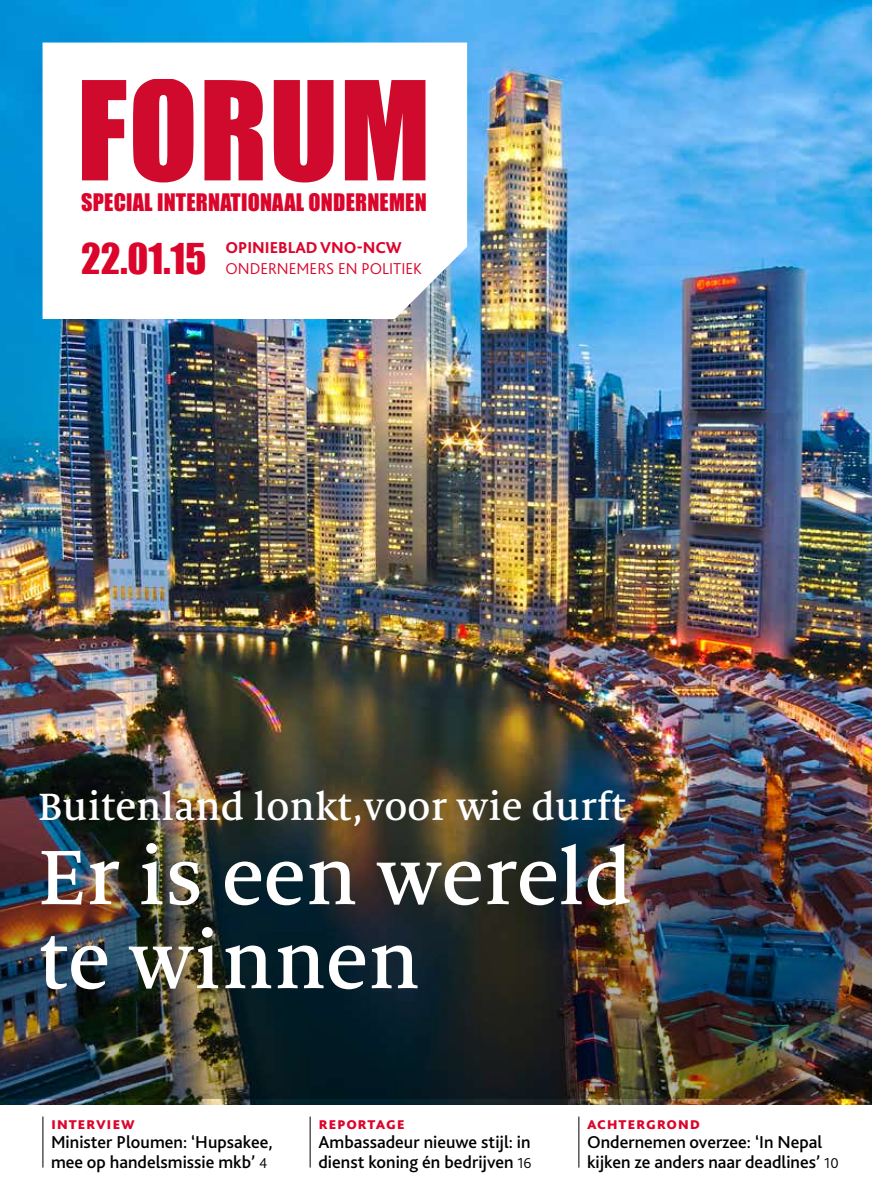
<style>
.page{position:relative;width:872px;height:1191px;background:#fff}
.page>*{position:absolute;margin:0;border:0;box-sizing:border-box;transform-origin:0 0}
.t1{font:500 85.5px/84px "Milo Serif Pro";color:#fff}
.t2{font:500 42px "Milo Serif Pro";color:#fff}
.t3{font:39px "Impact";color:#db052c}
.t4{font:22.2px "Impact";letter-spacing:.01em;color:#db052c}
.t5{font:500 18px/19.5px "Bliss 2";color:#000}
.t6{font:800 18px "Bliss 2";letter-spacing:.04em;color:#db052c}
.t7{font:300 16.5px "Bliss 2";color:#db052c}
.t8{font:800 16.5px "Bliss 2";color:#db052c}
.s1{font-weight:300;font-size:15px}
</style>
<div class="page">
<hr style="left:43px;top:1116px;width:1px;height:51px;background:#000">
<hr style="left:310px;top:1116px;width:1px;height:51px;background:#000">
<hr style="left:578px;top:1116px;width:1px;height:51px;background:#000">
<img style="left:0;top:0;width:872px;height:1104px">
<svg style="left:43px;top:43px;width:424px;height:276px"></svg>
<svg style="left:82px;top:79px;width:343px;height:103px"></svg>
<img style="left:0;top:740px;width:872px;height:358px">
<p class="t4" style="left:81px;top:185px;width:347px">SPECIAL INTERNATIONAAL ONDERNEMEN</p>
<h3 class="t3" style="left:81px;top:228px;width:127px">22.01.15</h3>
<p class="t8" style="left:225px;top:237px;width:178px">OPINIEBLAD VNO-NCW</p>
<p class="t7" style="left:225px;top:258px;width:198px">ONDERNEMERS EN POLITIEK</p>
<h2 class="t2" style="left:38px;top:783px;width:589px">Buitenland lonkt,voor wie durft</h2>
<h1 class="t1" style="left:38px;top:835px;width:596px">Er is een wereld te winnen</h1>
<p class="t6" style="left:51px;top:1111px;width:85px">interview</p>
<p class="t5" style="left:51px;top:1131px;width:223px">Minister Ploumen: ‘Hupsakee, mee op handelsmissie mkb’ <span class="s1">4</span></p>
<p class="t6" style="left:318px;top:1111px;width:88px">reportage</p>
<p class="t5" style="left:318px;top:1131px;width:215px">Ambassadeur nieuwe stijl: in dienst koning én bedrijven <span class="s1">16</span></p>
<p class="t6" style="left:587px;top:1111px;width:115px">achtergrond</p>
<p class="t5" style="left:587px;top:1131px;width:253px">Ondernemen overzee: ‘In Nepal kijken ze anders naar deadlines’ <span class="s1">10</span></p>
</div>
